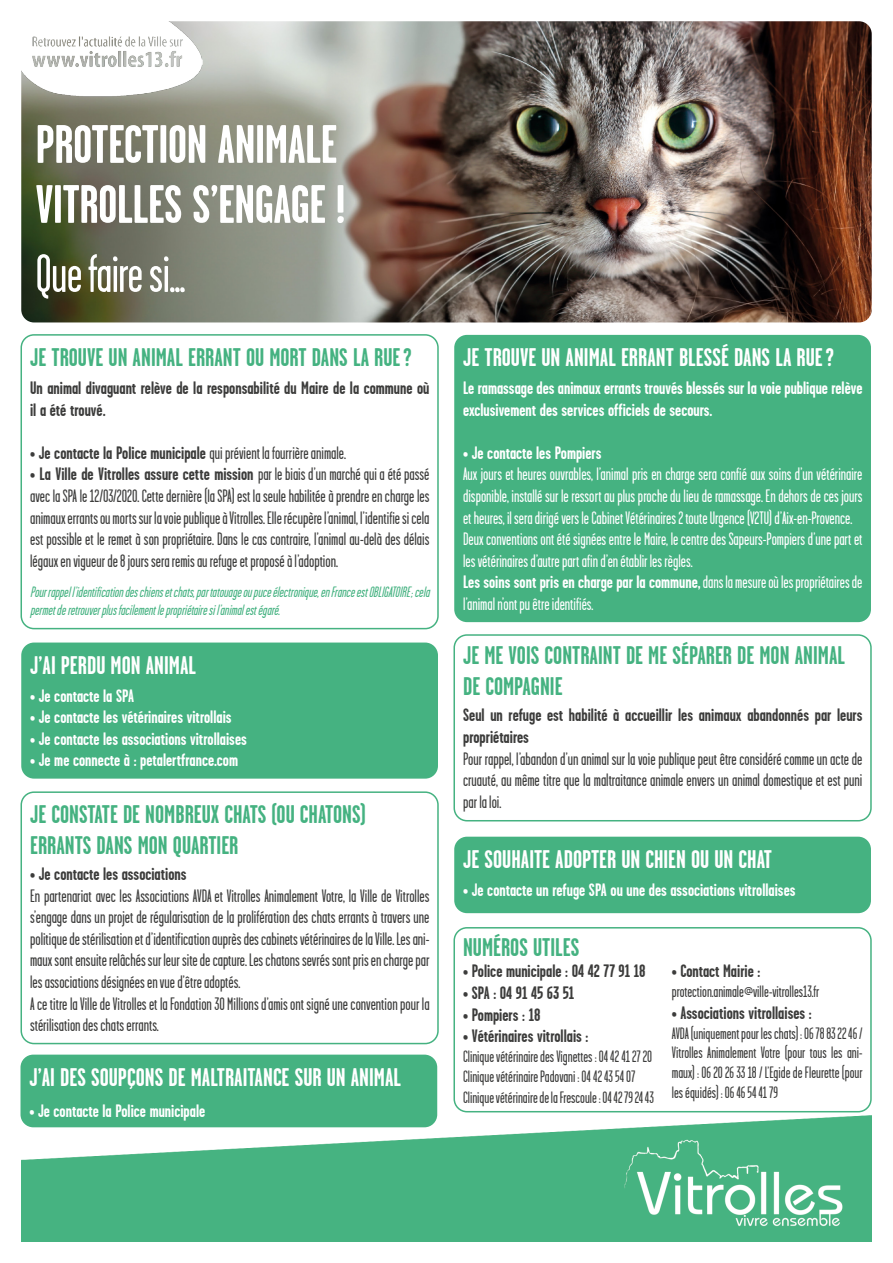
<style>
.page{position:relative;width:893px;height:1263px;background:#fff}
.page>*{position:absolute;margin:0;border:0;box-sizing:border-box;transform-origin:0 0}
.t1{font:700 54px/60px "Garage Gothic";letter-spacing:-.01em;color:#fff}
.t2{font:54px "Garage Gothic";letter-spacing:-.01em;color:#fff}
.t3{font:700 25.5px/30.6px "Garage Gothic";color:#45b281}
.t4{font:700 25.5px "Garage Gothic";color:#fff}
.t5{font:18px/21.6px "Garage Gothic";color:#3c3c3b;text-align:justify}
.t6{font:18px/21.6px "Garage Gothic";color:#fff}
.t7{font:700 18px/21.6px "Garage Gothic";color:#fff}
.t8{font:700 18px/21.6px "Garage Gothic";color:#3c3c3b}
.t9{font:16.5px/19.8px "Garage Gothic";color:#3c3c3b}
.t10{font:italic 15px/18px "Garage Gothic";color:#45b281}
.s1{font-weight:700}
</style>
<div class="page">
<img style="left:21px;top:21px;width:851px;height:301px">
<img style="left:21px;top:21px;width:181px;height:75px">
<img style="left:21px;top:1110px;width:851px;height:132px">
<div style="left:21px;top:334px;width:418px;height:295px;border:2px solid #45b281;border-radius:13px"></div>
<div style="left:21px;top:642px;width:417px;height:137px;background:#45b281;border-radius:13px"></div>
<div style="left:21px;top:791px;width:418px;height:253px;border:2px solid #45b281;border-radius:13px"></div>
<div style="left:453px;top:634px;width:419px;height:187px;border:2px solid #45b281;border-radius:13px"></div>
<div style="left:454px;top:335px;width:417px;height:287px;background:#45b281;border-radius:13px"></div>
<div style="left:454px;top:837px;width:417px;height:76px;background:#45b281;border-radius:13px"></div>
<div style="left:453px;top:927px;width:419px;height:185px;border:2px solid #45b281;border-radius:13px"></div>
<div style="left:21px;top:1054px;width:416px;height:73px;background:#45b281;border-radius:13px"></div>
<h1 class="t1" style="left:36px;top:115px;width:311px">PROTECTION ANIMALE<br>VITROLLES S’ENGAGE !</h1>
<h1 class="t2" style="left:36px;top:246px;width:151px">Que faire si...</h1>
<h2 class="t3" style="left:30px;top:342px;width:383px">JE TROUVE UN ANIMAL ERRANT OU MORT DANS LA RUE ?</h2>
<p class="t8" style="left:30px;top:377px;width:401px">Un animal divaguant relève de la responsabilité du Maire de la commune où il a été trouvé.</p>
<p class="t5" style="left:30px;top:442px;width:317px"><span class="s1">• Je contacte la Police municipale</span> qui prévient la fourrière animale.</p>
<p class="t5" style="left:30px;top:464px;width:401px"><span class="s1">• La Ville de Vitrolles assure cette mission</span> par le biais d’un marché qui a été passé avec la SPA le 12/03/2020. Cette dernière (la SPA) est la seule habilitée à prendre en charge les animaux errants ou morts sur la voie publique à Vitrolles. Elle récupère l’animal, l’identifie si cela est possible et le remet à son propriétaire. Dans le cas contraire, l’animal au-delà des délais légaux en vigueur de 8 jours sera remis au refuge et proposé à l’adoption.</p>
<p class="t10" style="left:30px;top:583px;width:404px">Pourrappell’identificationdeschiensetchats,partatouageoupuceélectronique,enFranceestOBLIGATOIRE;cela permetderetrouverplusfacilementlepropriétairesil’animalestégaré.</p>
<h2 class="t4" style="left:30px;top:651px;width:168px">J’AI PERDU MON ANIMAL</h2>
<p class="t7" style="left:30px;top:685px;width:105px">• Je contacte la SPA</p>
<p class="t7" style="left:30px;top:706px;width:203px">• Je contacte les vétérinaires vitrollais</p>
<p class="t7" style="left:30px;top:728px;width:218px">• Je contacte les associations vitrollaises</p>
<p class="t7" style="left:30px;top:749px;width:209px">• Je me connecte à : petalertfrance.com</p>
<h2 class="t3" style="left:30px;top:799px;width:337px">JE CONSTATE DE NOMBREUX CHATS (OU CHATONS)<br>ERRANTS DANS MON QUARTIER</h2>
<p class="t8" style="left:30px;top:863px;width:158px">• Je contacte les associations</p>
<p class="t5" style="left:30px;top:885px;width:401px;text-align:left">En partenariat avec les Associations AVDA et Vitrolles Animalement Votre, la Ville de Vitrolles s’engage dans un projet de régularisation de la prolifération des chats errants à travers une politique de stérilisation et d’identification auprès des cabinets vétérinaires de la Ville. Les ani&shy;maux sont ensuite relâchés sur leur site de capture. Les chatons sevrés sont pris en charge par les associations désignées en vue d’être adoptés.<br>A ce titre la Ville de Vitrolles et la Fondation 30 Millions d’amis ont signé une convention pour la stérilisation des chats errants.</p>
<h2 class="t4" style="left:29px;top:1063px;width:373px">J’AI DES SOUPÇONS DE MALTRAITANCE SUR UN ANIMAL</h2>
<p class="t7" style="left:29px;top:1100px;width:177px">• Je contacte la Police municipale</p>
<h2 class="t4" style="left:463px;top:343px;width:372px">JE TROUVE UN ANIMAL ERRANT BLESSÉ DANS LA RUE ?</h2>
<p class="t7" style="left:463px;top:377px;width:401px">Le ramassage des animaux errants trouvés blessés sur la voie publique relève exclusivement des services officiels de secours.</p>
<p class="t7" style="left:463px;top:442px;width:140px">• Je contacte les Pompiers</p>
<p class="t6" style="left:463px;top:464px;width:401px">Aux jours et heures ouvrables, l’animal pris en charge sera confié aux soins d’un vétérinaire disponible, installé sur le ressort au plus proche du lieu de ramassage. En dehors de ces jours et heures, il sera dirigé vers le Cabinet Vétérinaires 2 toute Urgence (V2TU) d’Aix-en-Provence.<br>Deux conventions ont été signées entre le Maire, le centre des Sapeurs-Pompiers d’une part et les vétérinaires d’autre part afin d’en établir les règles.<br><span class="s1">Les soins sont pris en charge par la commune,</span> dans la mesure où les propriétaires de l’animal n’ont pu être identifiés.</p>
<h2 class="t3" style="left:463px;top:640px;width:383px">JE ME VOIS CONTRAINT DE ME SÉPARER DE MON ANIMAL<br>DE COMPAGNIE</h2>
<p class="t8" style="left:463px;top:704px;width:401px">Seul un refuge est habilité à accueillir les animaux abandonnés par leurs propriétaires</p>
<p class="t5" style="left:463px;top:748px;width:401px">Pour rappel, l’abandon d’un animal sur la voie publique peut être considéré comme un acte de cruauté, au même titre que la maltraitance animale envers un animal domestique et est puni par la loi.</p>
<h2 class="t4" style="left:463px;top:845px;width:310px">JE SOUHAITE ADOPTER UN CHIEN OU UN CHAT</h2>
<p class="t7" style="left:463px;top:879px;width:334px">• Je contacte un refuge SPA ou une des associations vitrollaises</p>
<h2 class="t3" style="left:463px;top:932px;width:118px">NUMÉROS UTILES</h2>
<p class="t8" style="left:463px;top:960px;width:184px">• Police municipale : 04 42 77 91 18</p>
<p class="t8" style="left:463px;top:982px;width:113px">• SPA : 04 91 45 63 51</p>
<p class="t8" style="left:463px;top:1004px;width:79px">• Pompiers : 18</p>
<p class="t8" style="left:463px;top:1025px;width:127px">• Vétérinaires vitrollais :</p>
<p class="t9" style="left:463px;top:1046px;width:191px">Clinique vétérinaire des Vignettes : 04 42 41 27 20<br>Clinique vétérinaire Padovani : 04 42 43 54 07</p>
<p class="t9" style="left:463px;top:1088px;width:192px">Clinique vétérinaire de la Frescoule : 04 42 79 24 43</p>
<p class="t8" style="left:672px;top:960px;width:90px">• Contact Mairie :</p>
<p class="t9" style="left:672px;top:982px;width:149px">protection.animale@ville-vitrolles13.fr</p>
<p class="t8" style="left:672px;top:1002px;width:141px">• Associations vitrollaises :</p>
<p class="t9" style="left:672px;top:1023px;width:192px;text-align:justify">AVDA (uniquement pour les chats) : 06 78 83 22 46 / Vitrolles Animalement Votre (pour tous les ani&shy;maux) : 06 20 26 33 18 / L’Egide de Fleurette (pour les équidés) : 06 46 54 41 79</p>
</div>
